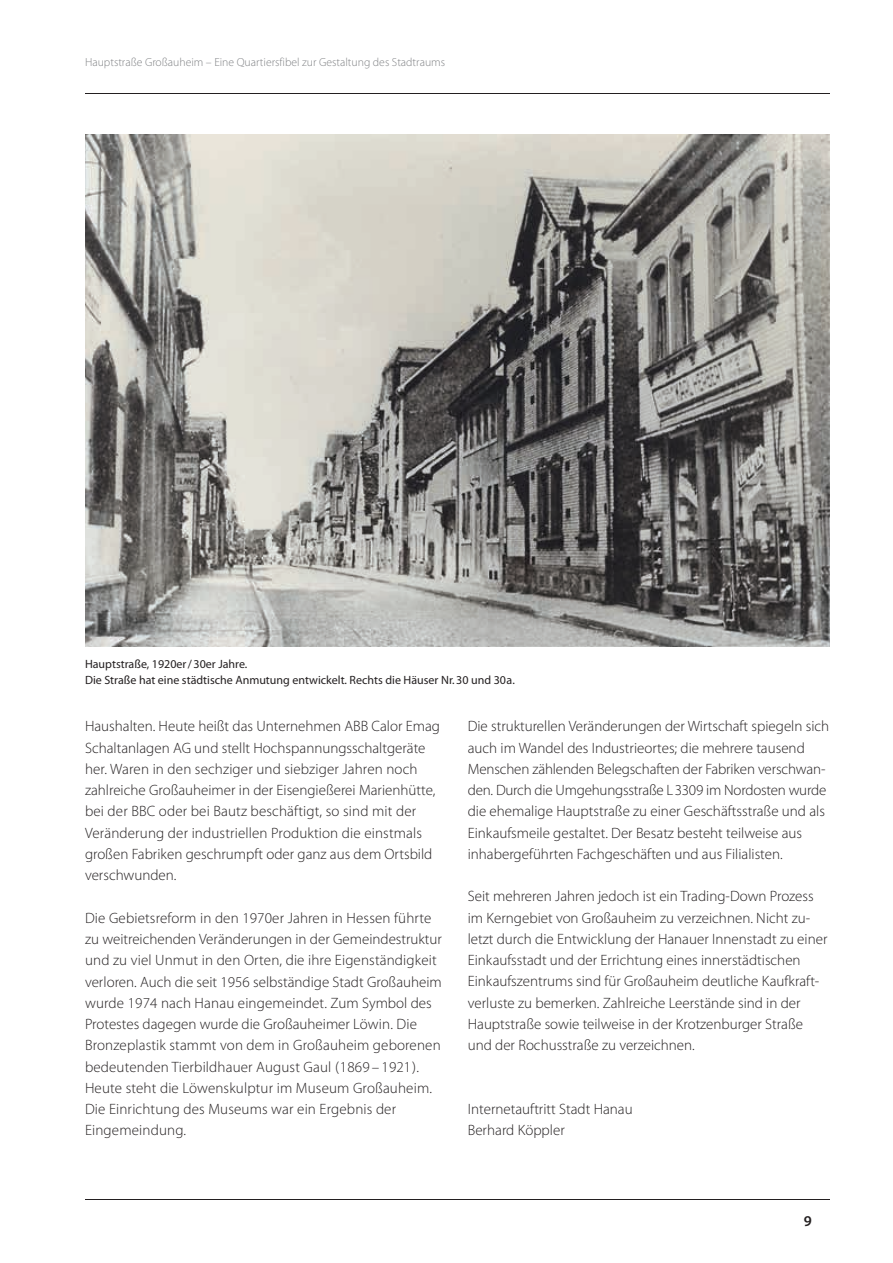
<style>
.page{position:relative;width:893px;height:1263px;background:#fff}
.page>*{position:absolute;margin:0;border:0;box-sizing:border-box;transform-origin:0 0}
.t1{font:300 15px/21.3px "Myriad Pro";color:#231f20}
.t2{font:600 15px "Myriad Pro";color:#231f20}
.t3{font:12px/16.5px "Myriad Pro";color:#231f20}
.t4{font:300 11.7px "Myriad Pro";color:#808285}
</style>
<div class="page">
<hr style="left:85px;top:93px;width:744px;height:1px;background:#231f20">
<hr style="left:85px;top:1199px;width:744px;height:1px;background:#231f20">
<img style="left:85px;top:135px;width:744px;height:511px">
<p class="t4" style="left:85px;top:55px;width:362px">Hauptstraße Großauheim – Eine Quartiersfibel zur Gestaltung des Stadtraums</p>
<p class="t3" style="left:85px;top:655px;width:431px">Hauptstraße, 1920er / 30er Jahre.<br>Die Straße hat eine städtische Anmutung entwickelt. Rechts die Häuser Nr. 30 und 30 a.</p>
<p class="t1" style="left:85px;top:716px;width:357px">Haushalten. Heute heißt das Unternehmen ABB Calor Emag Schaltanlagen AG und stellt Hochspannungsschaltgeräte her. Waren in den sechziger und siebziger Jahren noch zahlreiche Großauheimer in der Eisengießerei Marienhütte, bei der BBC oder bei Bautz beschäftigt, so sind mit der Veränderung der industriellen Produktion die einstmals großen Fabriken geschrumpft oder ganz aus dem Ortsbild verschwunden.</p>
<p class="t1" style="left:85px;top:907px;width:358px">Die Gebietsreform in den 1970er Jahren in Hessen führte zu weitreichenden Veränderungen in der Gemeindestruktur und zu viel Unmut in den Orten, die ihre Eigenständigkeit verloren. Auch die seit 1956 selbständige Stadt Großauheim wurde 1974 nach Hanau eingemeindet. Zum Symbol des Protestes dagegen wurde die Großauheimer Löwin. Die Bronzeplastik stammt von dem in Großauheim geborenen bedeutenden Tierbildhauer August Gaul (1869 – 1921 ).<br>Heute steht die Löwenskulptur im Museum Großauheim.<br>Die Einrichtung des Museums war ein Ergebnis der Eingemeindung.</p>
<p class="t1" style="left:468px;top:715px;width:363px">Die strukturellen Veränderungen der Wirtschaft spiegeln sich auch im Wandel des Industrieortes; die mehrere tausend Menschen zählenden Belegschaften der Fabriken verschwan&shy;den. Durch die Umgehungsstraße L3309 im Nordosten wurde die ehemalige Hauptstraße zu einer Geschäfts straße und als Einkaufsmeile gestaltet. Der Besatz besteht teilweise aus inhabergeführten Fachgeschäften und aus Filialisten.</p>
<p class="t1" style="left:468px;top:886px;width:361px">Seit mehreren Jahren jedoch ist ein Trading-Down Prozess im Kerngebiet von Großauheim zu verzeichnen. Nicht zu&shy;letzt durch die Entwicklung der Hanauer Innenstadt zu einer Einkaufsstadt und der Errichtung eines innerstädtischen Einkaufszentrums sind für Großauheim deutliche Kaufkraft&shy;verluste zu bemerken. Zahlreiche Leerstände sind in der Hauptstraße sowie teilweise in der Krotzenburger Straße und der Rochusstraße zu verzeichnen.</p>
<p class="t1" style="left:468px;top:1098px;width:166px">Internetauftritt Stadt Hanau<br>Berhard Köppler</p>
<p class="t2" style="left:804px;top:1211px;width:10px">9</p>
</div>
